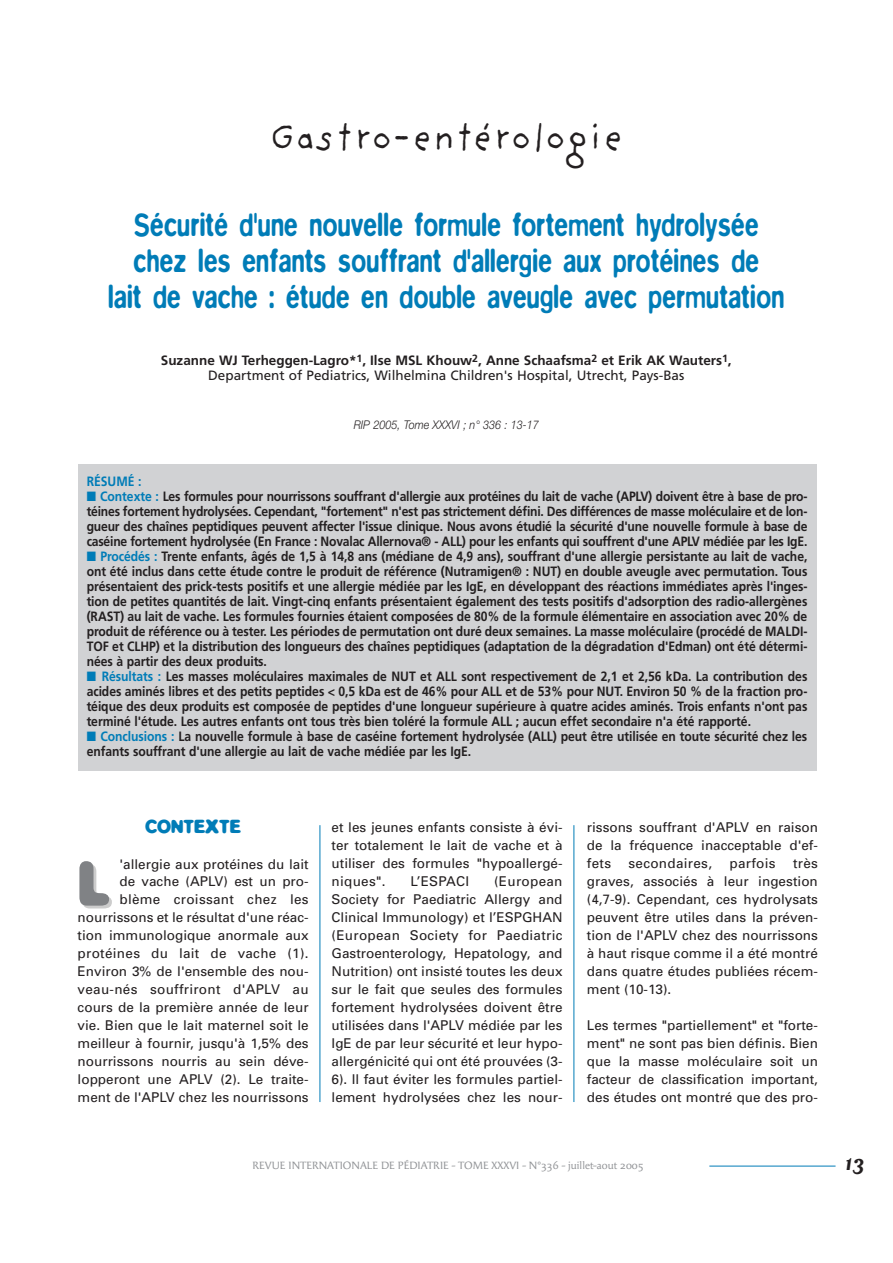
<style>
.page{position:relative;width:893px;height:1263px;background:#fff}
.page>*{position:absolute;margin:0;border:0;box-sizing:border-box;transform-origin:0 0}
.t1{font:700 57.15px "Blur";color:#808285}
.t2{font:39px "Providence Sans";color:#231f20}
.t3{font:500 33px/36px "Blur";letter-spacing:.015em;color:#007cb7;text-align:center;scale:.75 1}
.t4{font:700 25.5px "Matrix Script";color:#231f20}
.t5{font:700 18px "Blur";color:#007cb7}
.t6{font:700 13.5px/15px "Frutiger";letter-spacing:-.005em;color:#231f20;text-align:justify;scale:.9 1}
.t7{font:13.5px/18px "Univers";color:#231f20;text-align:justify}
.t8{font:700 13.5px/15px "Frutiger";letter-spacing:-.005em;color:#231f20;text-align:center}
.t9{font:13.5px "Univers";letter-spacing:.02em;color:#231f20}
.t10{font:700 13.5px "Frutiger";color:#007cb7;scale:.9 1}
.t11{font:italic 300 12px "Helvetica Neue";color:#231f20;scale:.9 1}
.t12{font:10.5px "Angie";color:#939598}
.s1{font-weight:400}
.s2{color:#ccc}
.s3{color:#007cb7}
</style>
<div class="page">
<hr style="left:709px;top:1166px;width:126px;height:1px;background:#007cb7">
<hr style="left:319px;top:825px;width:1px;height:277px;background:#007cb7">
<hr style="left:573px;top:825px;width:1px;height:277px;background:#007cb7">
<div style="left:78px;top:464px;width:738px;height:306px;background:#d1d2d4"></div>
<h2 class="t2" style="left:269px;top:124px;width:356px">Gastro-entérologie</h2>
<h3 class="t3" style="left:108px;top:210px;width:903px">Sécurité d'une nouvelle formule fortement hydrolysée chez les enfants souffrant d'allergie aux protéines de<br>lait de vache : étude en double aveugle avec permutation</h3>
<p class="t8" style="left:161px;top:354px;width:572px">Suzanne WJ Terheggen-Lagro*<sup>1</sup>, Ilse MSL Khouw<sup>2</sup>, Anne Schaafsma<sup>2</sup> et Erik AK Wauters<sup>1</sup>,<br><span class="s1">Department of Pediatrics, Wilhelmina Children's Hospital, Utrecht, Pays-Bas</span></p>
<p class="t11" style="left:354px;top:420px;width:207px">RIP 2005, Tome XXXVI ; n° 336 : 13-17</p>
<p class="t10" style="left:87px;top:476px;width:63px">RÉSUMÉ :</p>
<p class="t6" style="left:87px;top:490px;width:802px"><span class="s2">■</span> <span class="s3">Contexte :</span> Les formules pour nourrissons souffrant d'allergie aux protéines du lait de vache (APLV) doivent être à base de pro&shy;téines fortement hydrolysées. Cependant, "fortement" n'est pas strictement défini. Des différences de masse moléculaire et de lon&shy;gueur des chaînes peptidiques peuvent affecter l'issue clinique. Nous avons étudié la sécurité d'une nouvelle formule à base de caséine fortement hydrolysée (En France : Novalac Allernova® - ALL) pour les enfants qui souffrent d'une APLV médiée par les IgE.</p>
<p class="t6" style="left:87px;top:550px;width:802px"><span class="s2">■</span> <span class="s3">Procédés :</span> Trente enfants, âgés de 1,5 à 14,8 ans (médiane de 4,9 ans), souffrant d'une allergie persistante au lait de vache, ont été inclus dans cette étude contre le produit de référence (Nutramigen® : NUT) en double aveugle avec permutation. Tous présentaient des prick-tests positifs et une allergie médiée par les IgE, en développant des réactions immédiates après l'inges&shy;tion de petites quantités de lait. Vingt-cinq enfants présentaient également des tests positifs d'adsorption des radio-allergènes (RAST) au lait de vache. Les formules fournies étaient composées de 80% de la formule élémentaire en association avec 20% de produit de référence ou à tester. Les périodes de permutation ont duré deux semaines. La masse moléculaire (procédé de MALDI-TOF et CLHP) et la distribution des longueurs des chaînes peptidiques (adaptation de la dégradation d'Edman) ont été détermi&shy;nées à partir des deux produits.</p>
<p class="t6" style="left:87px;top:670px;width:802px"><span class="s3">■ Résultats :</span> Les masses moléculaires maximales de NUT et ALL sont respectivement de 2,1 et 2,56 kDa. La contribution des acides aminés libres et des petits peptides &lt; 0,5 kDa est de 46% pour ALL et de 53% pour NUT. Environ 50 % de la fraction pro&shy;téique des deux produits est composée de peptides d'une longueur supérieure à quatre acides aminés. Trois enfants n'ont pas terminé l'étude. Les autres enfants ont tous très bien toléré la formule ALL ; aucun effet secondaire n'a été rapporté.</p>
<p class="t6" style="left:87px;top:730px;width:802px"><span class="s2">■</span> <span class="s3">Conclusions :</span> La nouvelle formule à base de caséine fortement hydrolysée (ALL) peut être utilisée en toute sécurité chez les enfants souffrant d'une allergie au lait de vache médiée par les IgE.</p>
<h3 class="t5" style="left:145px;top:816px;width:97px">CONTEXTE</h3>
<p class="t7" style="left:78px;top:856px;width:232px;text-align:right">'allergie aux protéines du lait<br>de vache (APLV) est un pro&shy;blème croissant chez les nourrissons et le résultat d'une réac&shy;tion immunologique anormale aux protéines du lait de vache (1).<br>Environ 3% de l'ensemble des nou&shy;veau-nés souffriront d'APLV au cours de la première année de leur vie. Bien que le lait maternel soit le meilleur à fournir, jusqu'à 1,5% des nourrissons nourris au sein déve&shy;lopperont une APLV (2). Le traite&shy;ment de l'APLV chez les nourrissons</p>
<h1 class="t1" style="left:78px;top:851px;width:33px">L</h1>
<p class="t7" style="left:331px;top:820px;width:232px">et les jeunes enfants consiste à évi&shy;ter totalement le lait de vache et à utiliser des formules "hypoallergé&shy;niques".</p>
<p class="t7" style="left:410px;top:874px;width:60px">L’ESPACI</p>
<p class="t7" style="left:331px;top:874px;width:232px;text-indent:162px">(European Society for Paediatric Allergy and Clinical Immunology) et l’ESPGHAN (European Society for Paediatric Gastroenterology, Hepatology, and Nutrition) ont insisté toutes les deux sur le fait que seules des formules fortement hydrolysées doivent être utilisées dans l'APLV médiée par les IgE de par leur sécurité et leur hypo&shy;allergénicité qui ont été prouvées (3- 6). Il faut éviter les formules partiel&shy;lement hydrolysées chez les nour-</p>
<p class="t7" style="left:587px;top:820px;width:232px">rissons souffrant d'APLV en raison de la fréquence inacceptable d'ef&shy;fets</p>
<p class="t9" style="left:628px;top:859px;width:85px">secondaires,</p>
<p class="t9" style="left:729px;top:859px;width:48px">parfois</p>
<p class="t7" style="left:587px;top:856px;width:232px;text-indent:206px">très graves, associés à leur ingestion (4,7-9). Cependant, ces hydrolysats peuvent être utiles dans la préven&shy;tion de l'APLV chez des nourrissons à haut risque comme il a été montré dans quatre études publiées récem&shy;ment (10-13).</p>
<p class="t7" style="left:587px;top:1018px;width:232px">Les termes "partiellement" et "forte&shy;ment" ne sont pas bien définis. Bien que la masse moléculaire soit un facteur de classification important, des études ont montré que des pro-</p>
<p class="t12" style="left:252px;top:1161px;width:392px">REVUE INTERNATIONALE DE PÉDIATRIE - TOME XXXVI - N°336 - juillet-aout 2005</p>
<h3 class="t4" style="left:844px;top:1147px;width:22px">13</h3>
</div>
